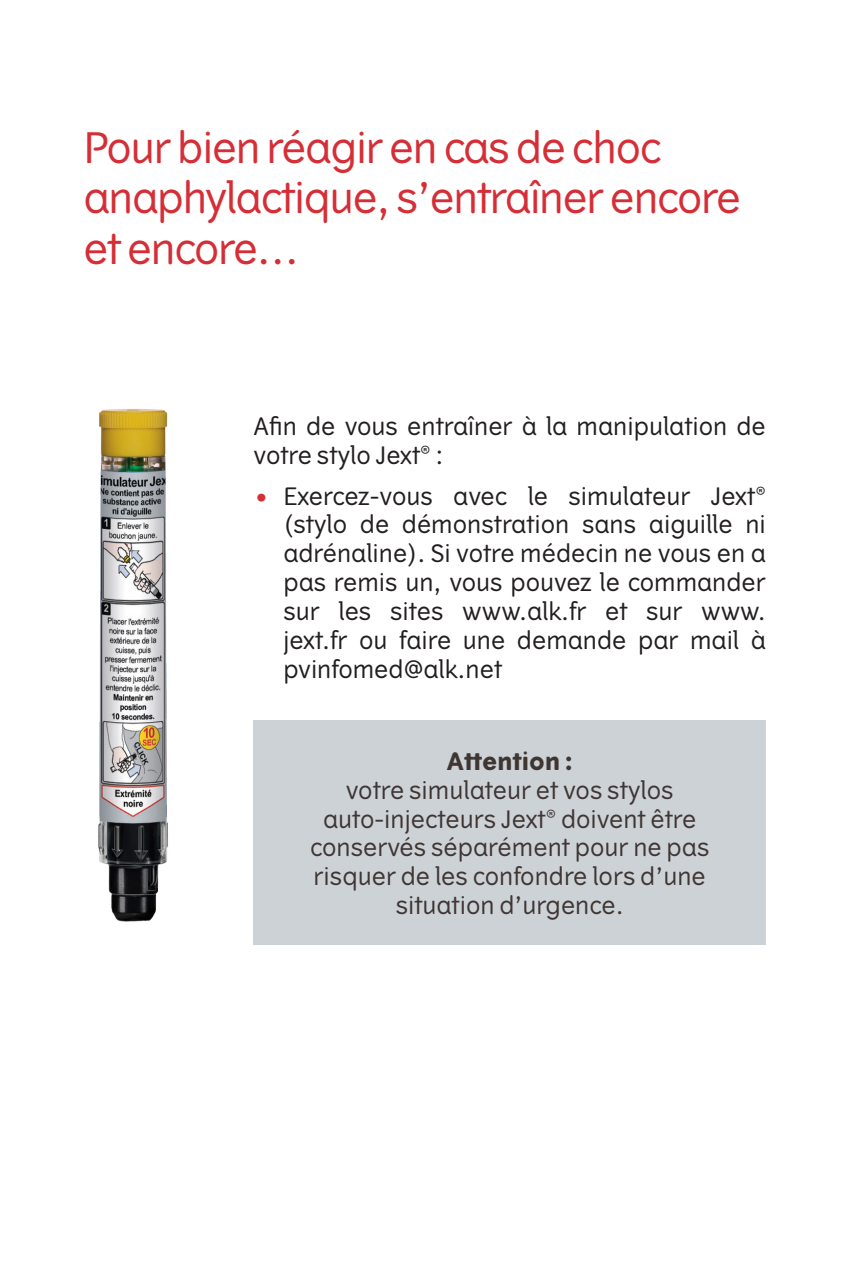
<style>
.page{position:relative;width:851px;height:1276px;background:#fff}
.page>*{position:absolute;margin:0;border:0;box-sizing:border-box;transform-origin:0 0}
.t1{font:42px/50.4px "Vertigo";letter-spacing:-.03em;color:#d52e36}
.t2{font:24px/28.8px "Vertigo";color:#231f20}
.t3{font:24px/28.8px "Vertigo";color:#3f3634;text-align:center}
.t4{font:700 24px "Vertigo";color:#3f3634}
.s1{color:#d52e36}
</style>
<div class="page">
<div style="left:253px;top:720px;width:512px;height:225px;background:#cdd2d7"></div>
<img style="left:98px;top:409px;width:70px;height:513px">
<h1 class="t1" style="left:83px;top:123px;width:659px">Pour bien réagir en cas de choc anaphylactique, s’entraîner encore et encore…</h1>
<p class="t2" style="left:253px;top:412px;width:513px">Afin de vous entraîner à la manipulation de votre stylo Jext<sup>®</sup> :</p>
<p class="t2" style="left:283px;top:482px;width:484px;text-align:justify;text-indent:-30px"><span class="s1">•</span> Exercez-vous avec le simulateur Jext<sup>® </sup>(stylo de démonstration sans aiguille ni adrénaline). Si votre médecin ne vous en a pas remis un, vous pouvez le commander sur les sites www.alk.fr et sur www. jext.fr ou faire une demande par mail à pvinfomed@alk.net</p>
<p class="t4" style="left:446px;top:747px;width:128px">Attention :</p>
<p class="t3" style="left:310px;top:776px;width:401px">votre simulateur et vos stylos auto-injecteurs Jext<sup>®</sup> doivent être conservés séparément pour ne pas risquer de les confondre lors d’une situation d’urgence.</p>
</div>
